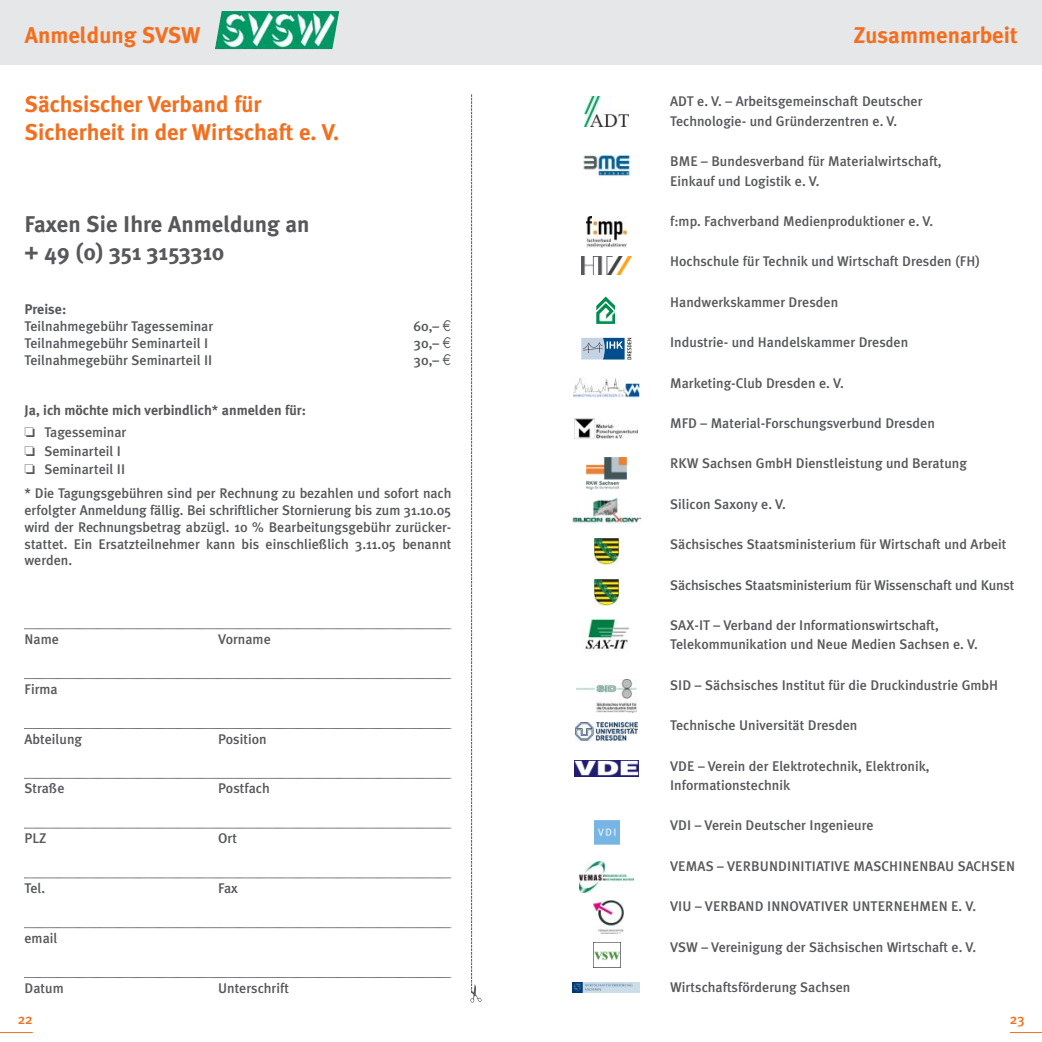
<style>
.page{position:relative;width:1042px;height:1042px;background:#fff}
.page>*{position:absolute;margin:0;border:0;box-sizing:border-box;transform-origin:0 0}
.t1{font:700 22.75px/27.3px "Meta Plus";color:#f36f20}
.t2{font:700 22.75px/27.3px "Meta Plus";color:#57585b}
.t3{font:500 14px/16.8px "Meta Plus";color:#57585b}
.t4{font:700 14px/21.7px "Meta Plus";color:#57585b}
.t5{font:500 14px "Meta Plus";color:#f36f20}
.s1{font-weight:500}
</style>
<div class="page">
<div style="left:0;top:0;width:521px;height:64px;background:#e6e7e8"></div>
<svg style="left:25px;top:628px;width:427px;height:1px"></svg>
<svg style="left:25px;top:678px;width:427px;height:1px"></svg>
<svg style="left:25px;top:728px;width:427px;height:1px"></svg>
<svg style="left:25px;top:777px;width:426px;height:1px"></svg>
<svg style="left:25px;top:827px;width:427px;height:1px"></svg>
<svg style="left:25px;top:877px;width:427px;height:1px"></svg>
<svg style="left:25px;top:927px;width:427px;height:1px"></svg>
<svg style="left:25px;top:977px;width:427px;height:1px"></svg>
<img style="left:215px;top:11px;width:124px;height:38px">
<div style="left:521px;top:0;width:520px;height:64px;background:#e6e7e8"></div>
<img style="left:572px;top:982px;width:68px;height:10px">
<img style="left:593px;top:942px;width:27px;height:25px">
<img style="left:593px;top:900px;width:30px;height:33px">
<img style="left:579px;top:861px;width:54px;height:31px">
<img style="left:594px;top:820px;width:25px;height:24px">
<img style="left:575px;top:760px;width:63px;height:16px">
<img style="left:575px;top:722px;width:62px;height:18px">
<img style="left:576px;top:679px;width:61px;height:33px">
<img style="left:582px;top:619px;width:48px;height:31px">
<img style="left:594px;top:579px;width:24px;height:26px">
<img style="left:594px;top:538px;width:24px;height:27px">
<img style="left:572px;top:498px;width:69px;height:25px">
<img style="left:586px;top:458px;width:40px;height:31px">
<img style="left:574px;top:418px;width:63px;height:21px">
<img style="left:573px;top:377px;width:66px;height:20px">
<svg style="left:581px;top:338px;width:50px;height:21px"></svg>
<img style="left:596px;top:296px;width:19px;height:28px">
<img style="left:581px;top:257px;width:50px;height:18px">
<img style="left:586px;top:216px;width:40px;height:32px">
<img style="left:583px;top:156px;width:47px;height:21px">
<img style="left:584px;top:96px;width:45px;height:30px">
<hr style="left:0;top:1031px;width:33px;height:1px;background:#f36f20">
<hr style="left:1009px;top:1031px;width:32px;height:1px;background:#f36f20">
<svg style="left:470px;top:94px;width:11px;height:908px"></svg>
<h1 class="t1" style="left:25px;top:24px;width:177px">Anmeldung SVSW</h1>
<h1 class="t1" style="left:25px;top:93px;width:316px">Sächsischer Verband für<br>Sicherheit in der Wirtschaft e. V.</h1>
<h1 class="t2" style="left:25px;top:213px;width:286px">Faxen Sie Ihre Anmeldung an + 49 (0) 351 3153310</h1>
<p class="t4" style="left:25px;top:299px;width:43px">Preise:</p>
<p class="t3" style="left:25px;top:319px;width:190px">Teilnahmegebühr Tagesseminar</p>
<p class="t3" style="left:413px;top:319px;width:27px">60,–</p>
<p class="t3" style="left:25px;top:336px;width:185px">Teilnahmegebühr Seminarteil I</p>
<p class="t3" style="left:414px;top:336px;width:27px">30,–</p>
<p class="t3" style="left:25px;top:353px;width:189px">Teilnahmegebühr Seminarteil II</p>
<p class="t3" style="left:414px;top:353px;width:27px">30,–</p>
<p class="t4" style="left:25px;top:401px;width:283px">Ja, ich möchte mich verbindlich<span class="s1">*</span> anmelden für: ❏ <span class="s1">Tagesseminar</span></p>
<p class="t3" style="left:25px;top:443px;width:102px;line-height:18.7px">❏ Seminarteil I ❏ Seminarteil II</p>
<p class="t3" style="left:25px;top:486px;width:428px;text-align:justify">* Die Tagungsgebühren sind per Rechnung zu bezahlen und sofort nach erfolgter Anmeldung fällig. Bei schriftlicher Stornierung bis zum 31.10.05 wird der Rechnungsbetrag abzügl. 10 % Bearbeitungsgebühr zurücker&shy;stattet. Ein Ersatzteilnehmer kann bis einschließlich 3.11.05 benannt werden.</p>
<p class="t3" style="left:25px;top:632px;width:36px">Name</p>
<p class="t3" style="left:218px;top:632px;width:54px">Vorname</p>
<p class="t3" style="left:25px;top:682px;width:35px">Firma</p>
<p class="t3" style="left:25px;top:731px;width:59px">Abteilung</p>
<p class="t3" style="left:218px;top:731px;width:50px">Position</p>
<p class="t3" style="left:25px;top:781px;width:41px">Straße</p>
<p class="t3" style="left:218px;top:781px;width:53px">Postfach</p>
<p class="t3" style="left:25px;top:831px;width:23px">PLZ</p>
<p class="t3" style="left:218px;top:831px;width:21px">Ort</p>
<p class="t3" style="left:25px;top:881px;width:22px">Tel.</p>
<p class="t3" style="left:218px;top:881px;width:21px">Fax</p>
<p class="t3" style="left:25px;top:931px;width:34px">email</p>
<p class="t3" style="left:25px;top:980px;width:41px">Datum</p>
<p class="t3" style="left:218px;top:980px;width:72px">Unterschrift</p>
<h1 class="t1" style="left:853px;top:24px;width:166px">Zusammenarbeit</h1>
<p class="t3" style="left:670px;top:93px;width:254px;line-height:19.4px">ADT e. V. – Arbeitsgemeinschaft Deutscher<br>Technologie- und Gründerzentren e. V.</p>
<p class="t3" style="left:670px;top:153px;width:273px;line-height:19.4px">BME – Bundesverband für Materialwirtschaft,<br>Einkauf und Logistik e. V.</p>
<p class="t3" style="left:670px;top:214px;width:264px">f:mp. Fachverband Medienproduktioner e. V.</p>
<p class="t3" style="left:670px;top:255px;width:311px">Hochschule für Technik und Wirtschaft Dresden (FH)</p>
<p class="t3" style="left:670px;top:295px;width:169px">Handwerkskammer Dresden</p>
<p class="t3" style="left:670px;top:335px;width:239px">Industrie- und Handelskammer Dresden</p>
<p class="t3" style="left:670px;top:376px;width:175px">Marketing-Club Dresden e. V.</p>
<p class="t3" style="left:670px;top:416px;width:266px">MFD – Material-Forschungsverbund Dresden</p>
<p class="t3" style="left:670px;top:456px;width:298px">RKW Sachsen GmbH Dienstleistung und Beratung</p>
<p class="t3" style="left:670px;top:497px;width:117px">Silicon Saxony e. V.</p>
<p class="t3" style="left:670px;top:537px;width:338px">Sächsisches Staatsministerium für Wirtschaft und Arbeit</p>
<p class="t3" style="left:670px;top:578px;width:346px">Sächsisches Staatsministerium für Wissenschaft und Kunst</p>
<p class="t3" style="left:670px;top:617px;width:309px;line-height:19.4px">SAX-IT – Verband der Informationswirtschaft,<br>Telekommunikation und Neue Medien Sachsen e. V.</p>
<p class="t3" style="left:670px;top:678px;width:329px">SID – Sächsisches Institut für die Druckindustrie GmbH</p>
<p class="t3" style="left:670px;top:718px;width:189px">Technische Universität Dresden</p>
<p class="t3" style="left:670px;top:757px;width:261px;line-height:19.4px">VDE – Verein der Elektrotechnik, Elektronik,<br>Informationstechnik</p>
<p class="t3" style="left:670px;top:818px;width:205px">VDI – Verein Deutscher Ingenieure</p>
<p class="t3" style="left:670px;top:858px;width:346px">VEMAS – VERBUNDINITIATIVE MASCHINENBAU SACHSEN</p>
<p class="t3" style="left:670px;top:899px;width:307px">VIU – VERBAND INNOVATIVER UNTERNEHMEN E. V.</p>
<p class="t3" style="left:670px;top:939px;width:307px">VSW – Vereinigung der Sächsischen Wirtschaft e. V.</p>
<p class="t3" style="left:670px;top:980px;width:182px">Wirtschaftsförderung Sachsen</p>
<p class="t5" style="left:18px;top:1014px;width:17px">22</p>
<p class="t5" style="left:1009px;top:1014px;width:16px">23</p>
</div>
